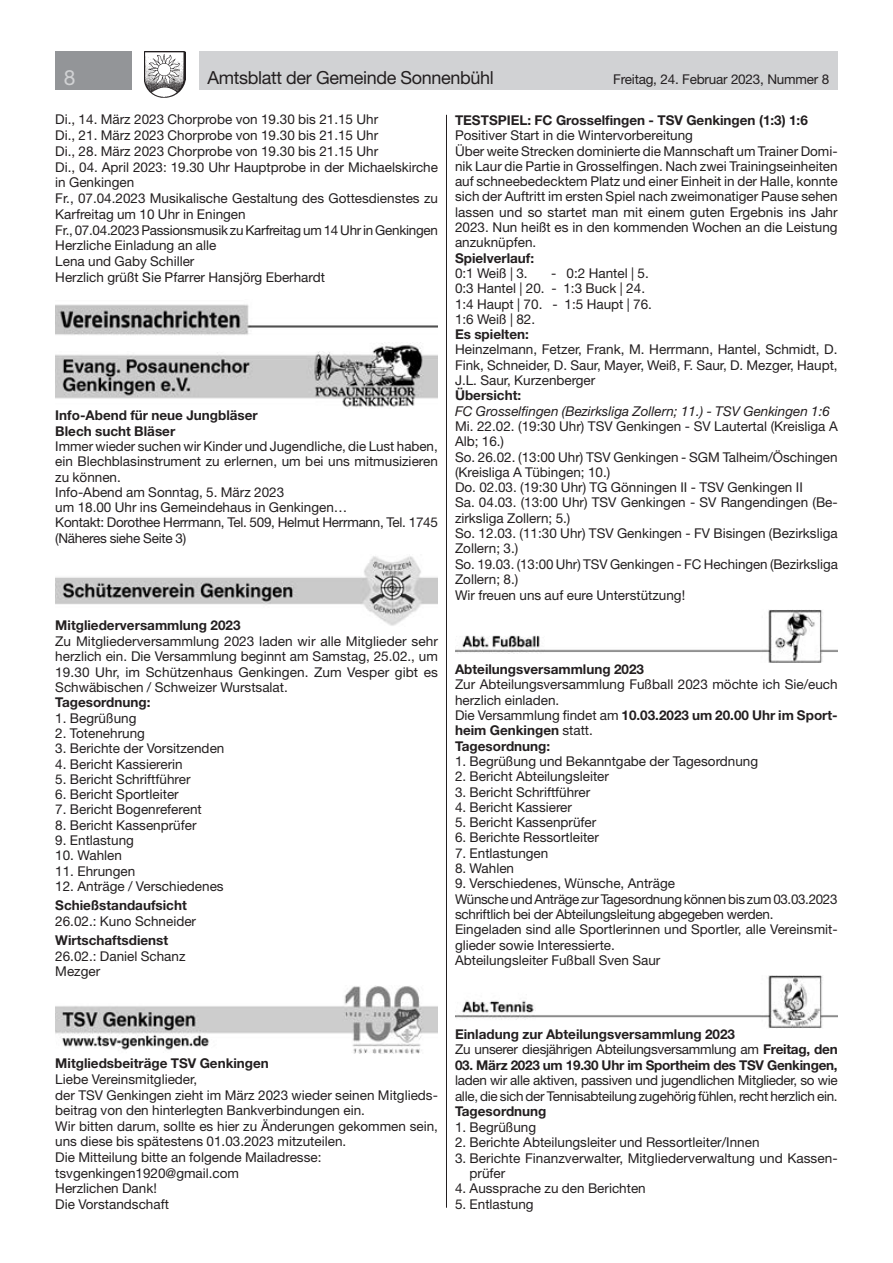
<style>
.page{position:relative;width:893px;height:1263px;background:#fff}
.page>*{position:absolute;margin:0;border:0;box-sizing:border-box;transform-origin:0 0}
.t1{font:21px "Helvetica Neue LT Std";color:#d1d2d4}
.t2{font:18px "Helvetica Neue LT Std";letter-spacing:-.02em;color:#231f20}
.t3{font:13.5px/15.3px "Helvetica Neue LT Std";color:#231f20}
.t4{font:700 13.5px/15.3px "Helvetica Neue LT Std";color:#231f20}
.t5{font:13.5px/15.5px "Helvetica Neue LT Std";letter-spacing:-.02em;color:#231f20}
.t6{font:italic 13.5px "Helvetica Neue LT Std";color:#231f20}
.t7{font:700 13.5px "Helvetica Neue LT Std";letter-spacing:-.02em;color:#231f20}
.s1{font-weight:700}
.s2{font-weight:400}
</style>
<div class="page">
<div style="left:199px;top:51px;width:639px;height:38px;background:#d1d2d4"></div>
<div style="left:55px;top:51px;width:77px;height:38px;background:#939598"></div>
<img style="left:145px;top:51px;width:41px;height:47px">
<img style="left:55px;top:304px;width:383px;height:31px">
<img style="left:55px;top:343px;width:383px;height:64px">
<img style="left:55px;top:556px;width:383px;height:70px">
<img style="left:55px;top:986px;width:383px;height:68px">
<img style="left:455px;top:610px;width:383px;height:53px">
<img style="left:455px;top:975px;width:383px;height:53px">
<hr style="left:446px;top:115px;width:1px;height:1093px;background:#231f20">
<h1 class="t1" style="left:64px;top:65px;width:13px">8</h1>
<h2 class="t2" style="left:207px;top:67px;width:288px">Amtsblatt der Gemeinde Sonnenbühl</h2>
<p class="t3" style="left:613px;top:71px;width:217px">Freitag, 24. Februar 2023, Nummer 8</p>
<p class="t3" style="left:55px;top:112px;width:384px;line-height:15.8px">Di., 14. März 2023 Chorprobe von 19.30 bis 21.15 Uhr<br>Di., 21. März 2023 Chorprobe von 19.30 bis 21.15 Uhr<br>Di., 28. März 2023 Chorprobe von 19.30 bis 21.15 Uhr<br>Di., 04. April 2023: 19.30 Uhr Hauptprobe in der Michaelskirche in Genkingen<br>Fr., 07.04.2023 Musikalische Gestaltung des Gottesdienstes zu Karfreitag um 10 Uhr in Eningen<br>Fr., 07.04.2023 Passionsmusik zu Karfreitag um 14 Uhr in Genkingen Herzliche Einladung an alle<br>Lena und Gaby Schiller<br>Herzlich grüßt Sie Pfarrer Hansjörg Eberhardt</p>
<p class="t4" style="left:455px;top:112px;width:354px">TESTSPIEL: FC Grosselfingen - TSV Genkingen (1:3) 1:6</p>
<p class="t3" style="left:455px;top:128px;width:384px">Positiver Start in die Wintervorbereitung<br>Über weite Strecken dominierte die Mannschaft um Trainer Domi&shy;nik Laur die Partie in Grosselfingen. Nach zwei Trainingseinheiten auf schneebedecktem Platz und einer Einheit in der Halle, konnte sich der Auftritt im ersten Spiel nach zweimonatiger Pause sehen lassen und so startet man mit einem guten Ergebnis ins Jahr 2023. Nun heißt es in den kommenden Wochen an die Leistung anzuknüpfen.</p>
<p class="t4" style="left:455px;top:250px;width:81px">Spielverlauf:</p>
<p class="t3" style="left:455px;top:265px;width:74px">0:1 Weiß | 3.</p>
<p class="t3" style="left:455px;top:265px;width:198px;text-indent:96px">- 0:2 Hantel | 5.<br>0:3 Hantel | 20. - 1:3 Buck | 24.<br>1:4 Haupt | 70. - 1:5 Haupt | 76.<br>1:6 Weiß | 82.</p>
<p class="t4" style="left:455px;top:326px;width:75px">Es spielten:</p>
<p class="t3" style="left:455px;top:342px;width:384px;text-align:justify">Heinzelmann, Fetzer, Frank, M. Herrmann, Hantel, Schmidt, D.<br>Fink, Schneider, D. Saur, Mayer, Weiß, F. Saur, D. Mezger, Haupt, J.L. Saur, Kurzenberger</p>
<p class="t4" style="left:455px;top:388px;width:68px">Übersicht:</p>
<p class="t6" style="left:455px;top:403px;width:377px">FC Grosselfingen (Bezirksliga Zollern; 11.) - TSV Genkingen 1:6</p>
<p class="t3" style="left:455px;top:418px;width:384px">Mi. 22.02. (19:30 Uhr) TSV Genkingen - SV Lautertal (Kreisliga A Alb; 16.)<br>So. 26.02. (13:00 Uhr) TSV Genkingen - SGM Talheim/Öschingen (Kreisliga A Tübingen; 10.)<br>Do. 02.03. (19:30 Uhr) TG Gönningen II - TSV Genkingen II<br>Sa. 04.03. (13:00 Uhr) TSV Genkingen - SV Rangendingen (Be&shy;zirksliga Zollern; 5.)<br>So. 12.03. (11:30 Uhr) TSV Genkingen - FV Bisingen (Bezirksliga Zollern; 3.)<br>So. 19.03. (13:00 Uhr) TSV Genkingen - FC Hechingen (Bezirksliga Zollern; 8.)<br>Wir freuen uns auf eure Unterstützung!</p>
<p class="t4" style="left:55px;top:407px;width:204px">Info-Abend für neue Jungbläser<br>Blech sucht Bläser</p>
<p class="t3" style="left:55px;top:438px;width:384px">Immer wieder suchen wir Kinder und Jugendliche, die Lust haben, ein Blechblasinstrument zu erlernen, um bei uns mitmusizieren zu können.<br>Info-Abend am Sonntag, 5. März 2023<br>um 18.00 Uhr ins Gemeindehaus in Genkingen…<br>Kontakt: Dorothee Herrmann, Tel. 509, Helmut Herrmann, Tel. 1745 (Näheres siehe Seite 3)</p>
<p class="t4" style="left:55px;top:618px;width:187px">Mitgliederversammlung 2023</p>
<p class="t3" style="left:55px;top:633px;width:384px;text-align:justify">Zu Mitgliederversammlung 2023 laden wir alle Mitglieder sehr herzlich ein. Die Versammlung beginnt am Samstag, 25.02., um 19.30 Uhr, im Schützenhaus Genkingen. Zum Vesper gibt es Schwäbischen / Schweizer Wurstsalat.</p>
<p class="t4" style="left:55px;top:694px;width:97px">Tagesordnung:</p>
<p class="t3" style="left:55px;top:710px;width:83px">1. Begrüßung</p>
<p class="t3" style="left:55px;top:725px;width:91px">2. Totenehrung</p>
<p class="t3" style="left:55px;top:741px;width:171px">3. Berichte der Vorsitzenden</p>
<p class="t3" style="left:55px;top:756px;width:129px">4. Bericht Kassiererin</p>
<p class="t3" style="left:55px;top:771px;width:137px">5. Bericht Schriftführer</p>
<p class="t3" style="left:55px;top:786px;width:125px">6. Bericht Sportleiter</p>
<p class="t3" style="left:55px;top:802px;width:148px">7. Bericht Bogenreferent</p>
<p class="t3" style="left:55px;top:817px;width:143px">8. Bericht Kassenprüfer</p>
<p class="t3" style="left:55px;top:832px;width:80px">9. Entlastung</p>
<p class="t3" style="left:55px;top:848px;width:68px">10. Wahlen</p>
<p class="t3" style="left:55px;top:863px;width:81px">11. Ehrungen</p>
<p class="t3" style="left:55px;top:878px;width:170px">12. Anträge / Verschiedenes</p>
<p class="t4" style="left:55px;top:898px;width:133px">Schießstandaufsicht</p>
<p class="t3" style="left:55px;top:913px;width:142px">26.02.: Kuno Schneider</p>
<p class="t4" style="left:55px;top:932px;width:114px">Wirtschaftsdienst</p>
<p class="t3" style="left:55px;top:948px;width:132px">26.02.: Daniel Schanz<br>Mezger</p>
<p class="t4" style="left:455px;top:661px;width:191px">Abteilungsversammlung 2023</p>
<p class="t3" style="left:455px;top:677px;width:384px">Zur Abteilungsversammlung Fußball 2023 möchte ich Sie/euch herzlich einladen.<br>Die Versammlung findet am <span class="s1">10.03.2023 um 20.00 Uhr im Sport&shy;heim Genkingen</span> statt.<br><span class="s1">Tagesordnung:</span></p>
<p class="t3" style="left:455px;top:753px;width:305px">1. Begrüßung und Bekanntgabe der Tagesordnung</p>
<p class="t3" style="left:455px;top:769px;width:156px">2. Bericht Abteilungsleiter</p>
<p class="t3" style="left:455px;top:784px;width:137px">3. Bericht Schriftführer</p>
<p class="t3" style="left:455px;top:799px;width:119px">4. Bericht Kassierer</p>
<p class="t3" style="left:455px;top:814px;width:143px">5. Bericht Kassenprüfer</p>
<p class="t3" style="left:455px;top:830px;width:145px">6. Berichte Ressortleiter</p>
<p class="t3" style="left:455px;top:845px;width:95px">7. Entlastungen</p>
<p class="t3" style="left:455px;top:860px;width:61px">8. Wahlen</p>
<p class="t3" style="left:455px;top:876px;width:384px">9. Verschiedenes, Wünsche, Anträge<br>Wünsche und Anträge zur Tagesordnung können bis zum 03.03.2023 schriftlich bei der Abteilungsleitung abgegeben werden.<br>Eingeladen sind alle Sportlerinnen und Sportler, alle Vereinsmit&shy;glieder sowie Interessierte.<br>Abteilungsleiter Fußball Sven Saur</p>
<p class="t4" style="left:55px;top:1055px;width:215px">Mitgliedsbeiträge TSV Genkingen</p>
<p class="t3" style="left:55px;top:1071px;width:384px">Liebe Vereinsmitglieder,<br>der TSV Genkingen zieht im März 2023 wieder seinen Mitglieds&shy;beitrag von den hinterlegten Bankverbindungen ein.<br>Wir bitten darum, sollte es hier zu Änderungen gekommen sein, uns diese bis spätestens 01.03.2023 mitzuteilen.<br>Die Mitteilung bitte an folgende Mailadresse: tsvgenkingen1920@gmail.com<br>Herzlichen Dank!<br>Die Vorstandschaft</p>
<p class="t4" style="left:455px;top:1026px;width:384px">Einladung zur Abteilungsversammlung 2023<br><span class="s2">Zu unserer diesjährigen Abteilungsversammlung am</span> Freitag, den</p>
<p class="t7" style="left:455px;top:1057px;width:384px">03. März 2023 um 19.30 Uhr im Sportheim des TSV Genkingen,</p>
<p class="t5" style="left:455px;top:1072px;width:384px">laden wir alle aktiven, passiven und jugendlichen Mitglieder, so wie alle, die sich der Tennisabteilung zugehörig fühlen, recht herzlich ein.</p>
<p class="t4" style="left:455px;top:1103px;width:93px">Tagesordnung</p>
<p class="t3" style="left:455px;top:1119px;width:83px">1. Begrüßung</p>
<p class="t3" style="left:455px;top:1134px;width:306px">2. Berichte Abteilungsleiter und Ressortleiter/Innen</p>
<p class="t3" style="left:470px;top:1150px;width:370px;text-indent:-15px">3. Berichte Finanzverwalter, Mitgliederverwaltung und Kassen&shy;prüfer</p>
<p class="t3" style="left:455px;top:1181px;width:192px">4. Aussprache zu den Berichten</p>
<p class="t3" style="left:455px;top:1196px;width:80px">5. Entlastung</p>
</div>
